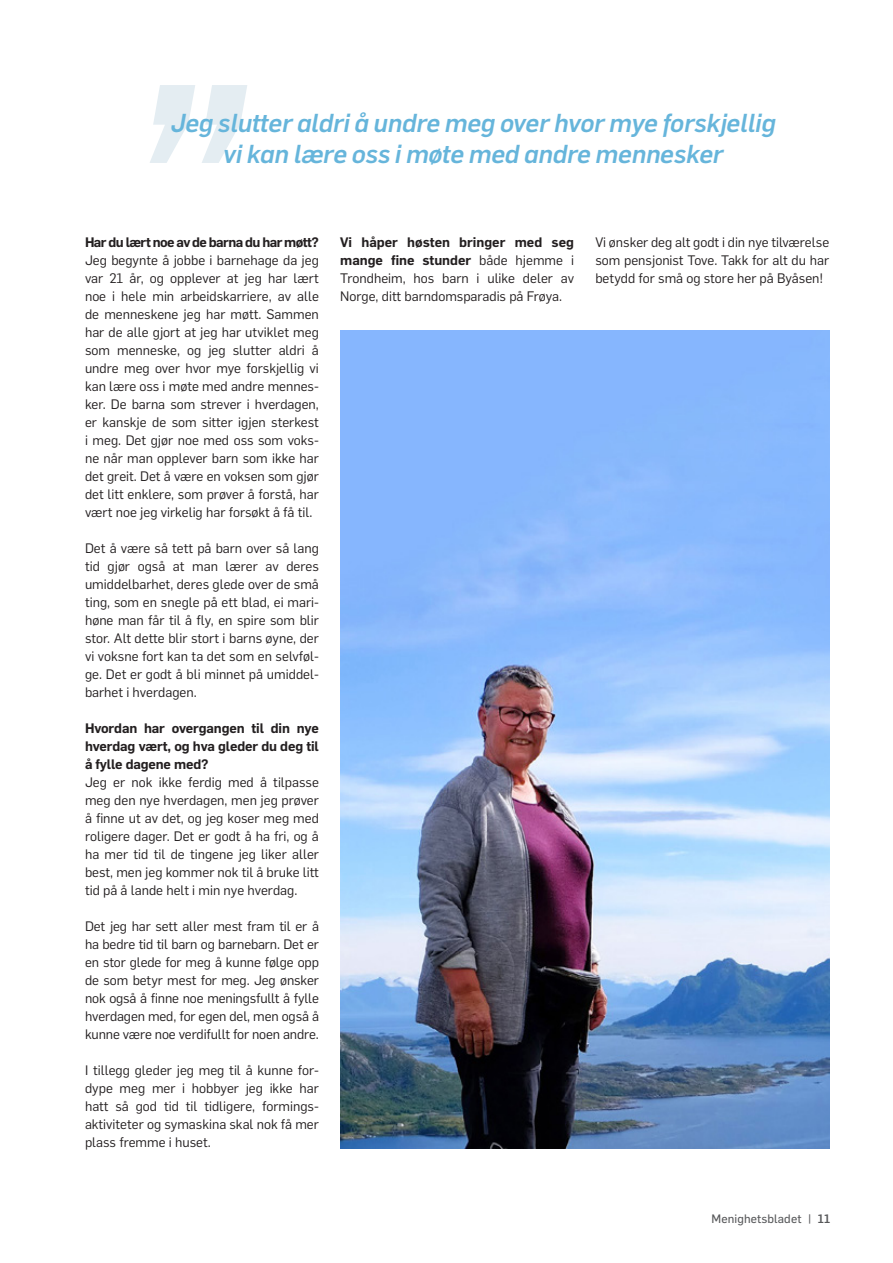
<style>
.page{position:relative;width:893px;height:1263px;background:#fff}
.page>*{position:absolute;margin:0;border:0;box-sizing:border-box;transform-origin:0 0}
.t1{font:italic 500 25.5px/31.5px "Flama";letter-spacing:-.01em;color:#66b5db;text-align:center}
.t2{font:13.5px/18px "Flama";color:#231f20;text-align:justify}
.t3{font:600 13.5px/18px "Flama";letter-spacing:-.01em;color:#231f20;text-align:justify}
.t4{font:600 13.5px "Flama";letter-spacing:-.04em;color:#231f20}
.t5{font:12px "Flama Basic";letter-spacing:.01em;color:#57585a}
.s1{font-weight:600}
.s2{font-family:"Flama";font-weight:500}
</style>
<div class="page">
<img style="left:340px;top:330px;width:489px;height:818px">
<svg style="left:150px;top:85px;width:97px;height:78px"></svg>
<h1 class="t1" style="left:171px;top:105px;width:607px">Jeg slutter aldri å undre meg over hvor mye forskjellig vi kan lære oss i møte med andre mennesker</h1>
<p class="t4" style="left:85px;top:232px;width:235px">Har du lært noe av de barna du har møtt?</p>
<p class="t2" style="left:85px;top:250px;width:235px">Jeg begynte å jobbe i barnehage da jeg var 21 år, og opplever at jeg har lært noe i hele min arbeidskarriere, av alle de menneskene jeg har møtt. Sammen har de alle gjort at jeg har utviklet meg som menneske, og jeg slutter aldri å undre meg over hvor mye forskjellig vi kan lære oss i møte med andre mennes&shy;ker. De barna som strever i hverdagen, er kanskje de som sitter igjen sterkest i meg. Det gjør noe med oss som voks&shy;ne når man opplever barn som ikke har det greit. Det å være en voksen som gjør det litt enklere, som prøver å forstå, har vært noe jeg virkelig har forsøkt å få til.</p>
<p class="t2" style="left:85px;top:538px;width:235px">Det å være så tett på barn over så lang tid gjør også at man lærer av deres umiddelbarhet, deres glede over de små ting, som en snegle på ett blad, ei mari&shy;høne man får til å fly, en spire som blir stor. Alt dette blir stort i barns øyne, der vi voksne fort kan ta det som en selvføl&shy;ge. Det er godt å bli minnet på umiddel&shy;barhet i hverdagen.</p>
<p class="t3" style="left:85px;top:718px;width:235px">Hvordan har overgangen til din nye hverdag vært, og hva gleder du deg til å fylle dagene med?</p>
<p class="t2" style="left:85px;top:772px;width:235px">Jeg er nok ikke ferdig med å tilpasse meg den nye hverdagen, men jeg prøver å finne ut av det, og jeg koser meg med roligere dager. Det er godt å ha fri, og å ha mer tid til de tingene jeg liker aller best, men jeg kommer nok til å bruke litt tid på å lande helt i min nye hverdag.</p>
<p class="t2" style="left:85px;top:916px;width:235px">Det jeg har sett aller mest fram til er å ha bedre tid til barn og barnebarn. Det er en stor glede for meg å kunne følge opp de som betyr mest for meg. Jeg ønsker nok også å finne noe meningsfullt å fylle hverdagen med, for egen del, men også å kunne være noe verdifullt for noen andre.</p>
<p class="t2" style="left:85px;top:1060px;width:235px">I tillegg gleder jeg meg til å kunne for&shy;dype meg mer i hobbyer jeg ikke har hatt så god tid til tidligere, formings&shy;aktiviteter og symaskina skal nok få mer plass fremme i huset.</p>
<p class="t2" style="left:340px;top:232px;width:235px"><span class="s1">Vi håper høsten bringer med seg mange fine stunder</span> både hjemme i Trondheim, hos barn i ulike deler av Norge, ditt barndomsparadis på Frøya.</p>
<p class="t2" style="left:595px;top:232px;width:235px">Vi ønsker deg alt godt i din nye tilværelse som pensjonist Tove. Takk for alt du har betydd for små og store her på Byåsen!</p>
<p class="t5" style="left:712px;top:1211px;width:120px">Menighetsbladet | <span class="s2">11</span></p>
</div>
